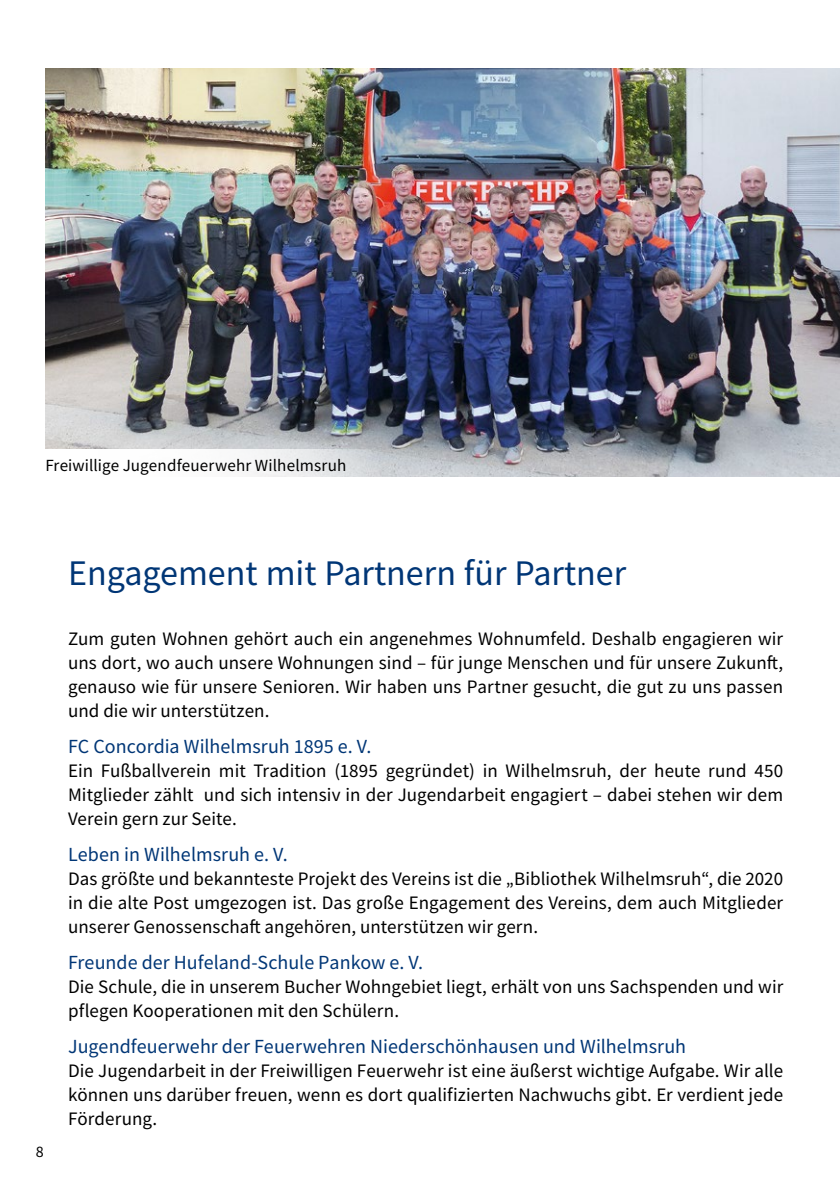
<style>
.page{position:relative;width:840px;height:1191px;background:#fff}
.page>*{position:absolute;margin:0;border:0;box-sizing:border-box;transform-origin:0 0}
.t1{font:36px "Source Sans Pro";color:#003676}
.t2{font:20px "Source Sans Pro";letter-spacing:.005em;color:#003676}
.t3{font:19px/24px "Source Sans Pro";letter-spacing:.005em;color:#000;text-align:justify}
.t4{font:17px "Source Sans Pro";letter-spacing:.005em;color:#000}
.t5{font:16px "Source Sans Pro";color:#000}
</style>
<div class="page">
<img style="left:45px;top:68px;width:794px;height:408px">
<svg style="left:45px;top:449px;width:333px;height:28px"></svg>
<p class="t4" style="left:45px;top:455px;width:302px">Freiwillige Jugendfeuerwehr Wilhelmsruh</p>
<h1 class="t1" style="left:68px;top:550px;width:559px">Engagement mit Partnern für Partner</h1>
<p class="t5" style="left:36px;top:1141px;width:9px">8</p>
<p class="t3" style="left:68px;top:626px;width:716px">Zum guten Wohnen gehört auch ein angenehmes Wohnumfeld. Deshalb engagieren wir uns dort, wo auch unsere Wohnungen sind – für junge Menschen und für unsere Zukunft, genauso wie für unsere Senioren. Wir haben uns Partner gesucht, die gut zu uns passen und die wir unterstützen.</p>
<p class="t2" style="left:68px;top:733px;width:304px">FC Concordia Wilhelmsruh 1895 e. V.</p>
<p class="t3" style="left:68px;top:758px;width:716px">Ein Fußballverein mit Tradition (1895 gegründet) in Wilhelmsruh, der heute rund 450<br>Mitglieder zählt und sich intensiv in der Jugendarbeit engagiert – dabei stehen wir dem Verein gern zur Seite.</p>
<p class="t2" style="left:68px;top:841px;width:221px">Leben in Wilhelmsruh e. V.</p>
<p class="t3" style="left:68px;top:866px;width:716px">Das größte und bekannteste Projekt des Vereins ist die „Bibliothek Wilhelmsruh“, die 2020 in die alte Post umgezogen ist. Das große Engagement des Vereins, dem auch Mitglieder unserer Genossenschaft angehören, unterstützen wir gern.</p>
<p class="t2" style="left:68px;top:949px;width:356px">Freunde der Hufeland-Schule Pankow e. V.</p>
<p class="t3" style="left:68px;top:974px;width:716px">Die Schule, die in unserem Bucher Wohngebiet liegt, erhält von uns Sachspenden und wir pflegen Kooperationen mit den Schülern.</p>
<p class="t2" style="left:68px;top:1033px;width:619px">Jugendfeuerwehr der Feuerwehren Niederschönhausen und Wilhelmsruh</p>
<p class="t3" style="left:68px;top:1058px;width:716px">Die Jugendarbeit in der Freiwilligen Feuerwehr ist eine äußerst wichtige Aufgabe. Wir alle können uns darüber freuen, wenn es dort qualifizierten Nachwuchs gibt. Er verdient jede Förderung.</p>
</div>
